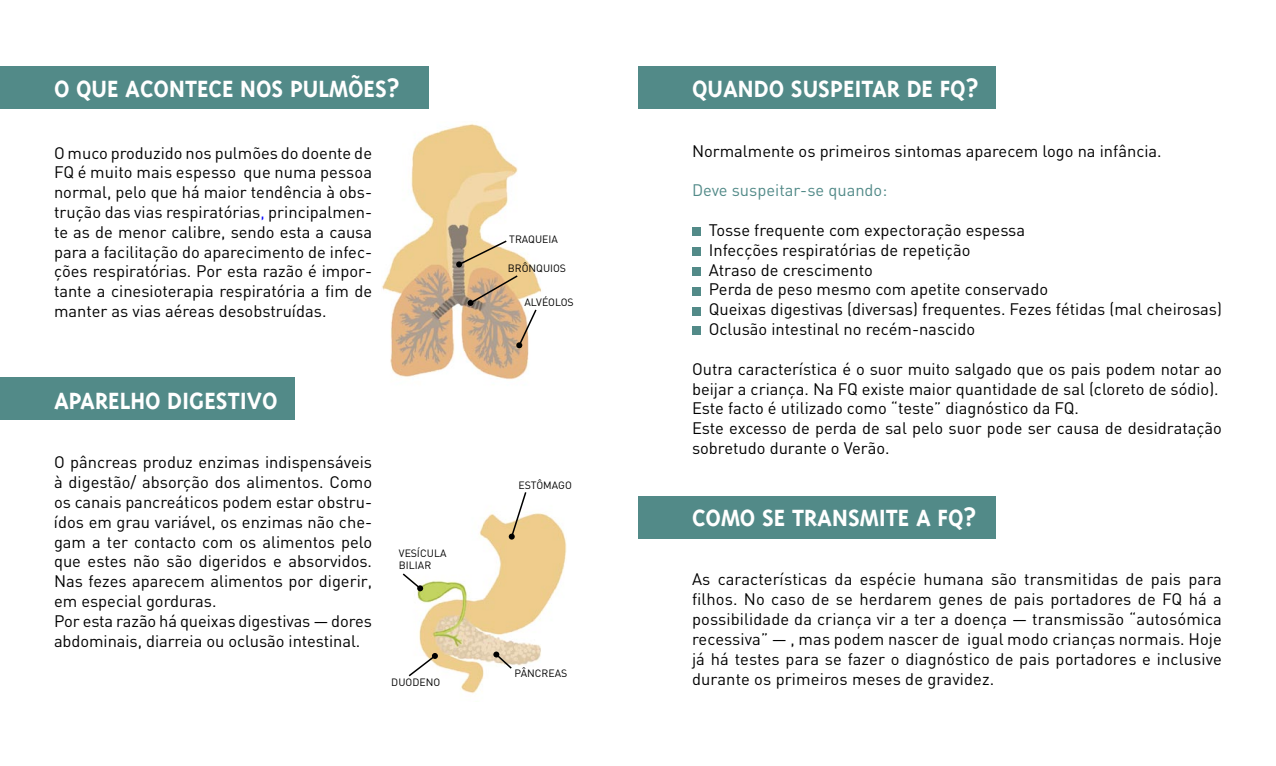
<style>
.page{position:relative;width:1276px;height:766px;background:#fff}
.page>*{position:absolute;margin:0;border:0;box-sizing:border-box;transform-origin:0 0}
.T_tulo_1{font:700 27px "Triplex";color:#fff}
.Corpo_de_texto{font:16.5px/19.8px "DIN";color:#000}
.Corpo_de_texto_2{font:16.5px/19.8px "DIN";letter-spacing:.01em;color:#000;text-align:justify}
.t1{font:16.5px "DIN";color:#528a88}
.t2{font:10.5px/12.6px "DIN";color:#000}
.s1{color:#00f}
</style>
<div class="page">
<div style="left:638px;top:496px;width:357px;height:43px;background:#528a88"></div>
<div style="left:0;top:66px;width:428px;height:43px;background:#528a88"></div>
<div style="left:638px;top:66px;width:357px;height:43px;background:#528a88"></div>
<div style="left:0;top:377px;width:295px;height:43px;background:#528a88"></div>
<div style="left:692px;top:227px;width:8px;height:9px;background:#528a88"></div>
<div style="left:692px;top:247px;width:8px;height:9px;background:#528a88"></div>
<div style="left:692px;top:267px;width:8px;height:8px;background:#528a88"></div>
<div style="left:692px;top:287px;width:8px;height:8px;background:#528a88"></div>
<div style="left:692px;top:306px;width:8px;height:9px;background:#528a88"></div>
<div style="left:692px;top:326px;width:8px;height:9px;background:#528a88"></div>
<img style="left:382px;top:123px;width:160px;height:257px">
<img style="left:417px;top:513px;width:149px;height:181px">
<svg style="left:456px;top:239px;width:52px;height:28px"></svg>
<svg style="left:467px;top:274px;width:71px;height:74px;background:#ceb291"></svg>
<svg style="left:509px;top:492px;width:18px;height:47px"></svg>
<svg style="left:493px;top:651px;width:20px;height:19px"></svg>
<svg style="left:408px;top:652px;width:30px;height:25px"></svg>
<svg style="left:402px;top:571px;width:21px;height:20px"></svg>
<p class="T_tulo_1" style="left:54px;top:74px;width:347px">O QUE ACONTECE NOS PULMÕES?</p>
<p class="Corpo_de_texto" style="left:54px;top:142px;width:320px;text-align:justify">O muco produzido nos pulmões do doente de FQ é muito mais espesso que numa pessoa normal, pelo que há maior tendência à obs&shy;trução das vias respiratórias<span class="s1">,</span> principalmen&shy;te as de menor calibre, sendo esta a causa para a facilitação do aparecimento de infec&shy;ções respiratórias. Por esta razão é impor&shy;tante a cinesioterapia respiratória a fim de manter as vias aéreas desobstruídas.</p>
<p class="T_tulo_1" style="left:54px;top:385px;width:225px">APARELHO DIGESTIVO</p>
<p class="Corpo_de_texto" style="left:54px;top:452px;width:320px;text-align:justify">O pâncreas produz enzimas indispensáveis à digestão/ absorção dos alimentos. Como os canais pancreáticos podem estar obstru&shy;ídos em grau variável, os enzimas não che&shy;gam a ter contacto com os alimentos pelo que estes não são digeridos e absorvidos.<br>Nas fezes aparecem alimentos por digerir, em especial gorduras.</p>
<p class="Corpo_de_texto" style="left:54px;top:610px;width:319px">Por esta razão há queixas digestivas — dores abdominais, diarreia ou oclusão intestinal.</p>
<p class="t2" style="left:399px;top:546px;width:49px">VESÍCULA<br>BILIAR</p>
<p class="t2" style="left:391px;top:676px;width:50px">DUODENO</p>
<p class="t2" style="left:509px;top:232px;width:50px">TRAQUEIA</p>
<p class="t2" style="left:508px;top:262px;width:60px">BRÔNQUIOS</p>
<p class="t2" style="left:524px;top:296px;width:51px">ALVÉOLOS</p>
<p class="t2" style="left:518px;top:479px;width:55px">ESTÔMAGO</p>
<p class="t2" style="left:514px;top:666px;width:54px">PÂNCREAS</p>
<p class="T_tulo_1" style="left:692px;top:74px;width:288px">QUANDO SUSPEITAR DE FQ?</p>
<p class="Corpo_de_texto" style="left:692px;top:140px;width:471px">Normalmente os primeiros sintomas aparecem logo na infância.</p>
<p class="t1" style="left:692px;top:180px;width:197px">Deve suspeitar-se quando:</p>
<p class="Corpo_de_texto" style="left:709px;top:220px;width:318px">Tosse frequente com expectoração espessa</p>
<p class="Corpo_de_texto" style="left:709px;top:239px;width:263px">Infecções respiratórias de repetição</p>
<p class="Corpo_de_texto" style="left:709px;top:259px;width:166px">Atraso de crescimento</p>
<p class="Corpo_de_texto" style="left:709px;top:279px;width:341px">Perda de peso mesmo com apetite conservado</p>
<p class="Corpo_de_texto" style="left:709px;top:299px;width:515px">Queixas digestivas (diversas) frequentes. Fezes fétidas (mal cheirosas)</p>
<p class="Corpo_de_texto" style="left:709px;top:319px;width:268px">Oclusão intestinal no recém-nascido</p>
<p class="Corpo_de_texto" style="left:692px;top:358px;width:531px">Outra característica é o suor muito salgado que os pais podem notar ao beijar a criança. Na FQ existe maior quantidade de sal (cloreto de sódio).</p>
<p class="Corpo_de_texto" style="left:692px;top:398px;width:388px">Este facto é utilizado como “teste” diagnóstico da FQ.</p>
<p class="Corpo_de_texto" style="left:692px;top:418px;width:531px">Este excesso de perda de sal pelo suor pode ser causa de desidratação sobretudo durante o Verão.</p>
<p class="T_tulo_1" style="left:692px;top:502px;width:286px">COMO SE TRANSMITE A FQ?</p>
<p class="Corpo_de_texto_2" style="left:692px;top:569px;width:531px">As características da espécie humana são transmitidas de pais para filhos. No caso de se herdarem genes de pais portadores de FQ há a possibilidade da criança vir a ter a doença — transmissão “autosómica recessiva” — , mas podem nascer de igual modo crianças normais. Hoje já há testes para se fazer o diagnóstico de pais portadores e inclusive durante os primeiros meses de gravidez.</p>
</div>
